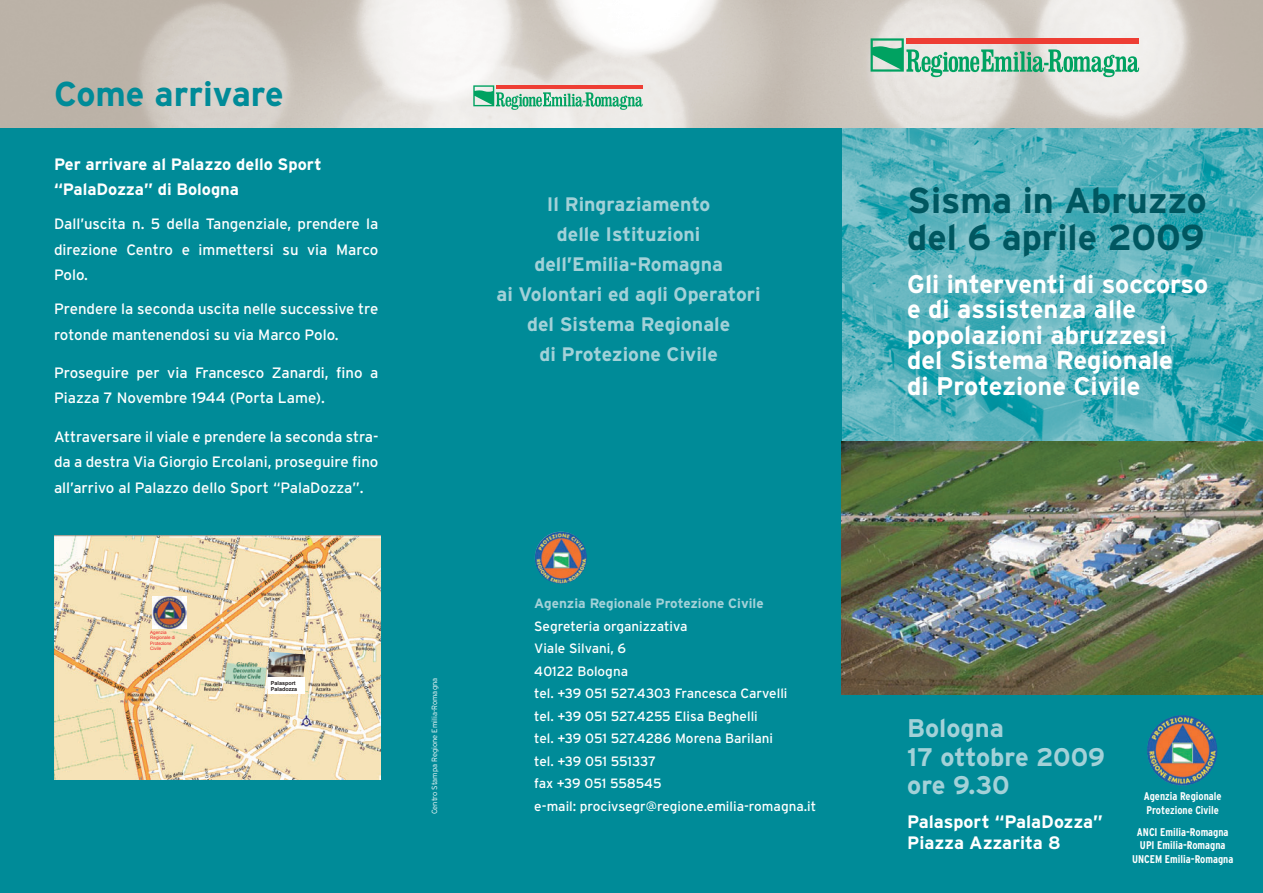
<style>
.page{position:relative;width:1263px;height:893px;background:#fff}
.page>*{position:absolute;margin:0;border:0;box-sizing:border-box;transform-origin:0 0}
.t1{font:700 36px/37.5px "Interstate";color:#005760}
.t2{font:700 34.5px "Interstate";color:#008b98}
.t3{font:700 25.5px/25.5px "Interstate";color:#fff}
.t4{font:700 25.5px/28.5px "Interstate";color:#a3d1d8}
.t5{font:700 19.5px/30px "Interstate";color:#a3d1d8;text-align:center}
.t6{font:700 18px/21px "Interstate";color:#fff}
.t7{font:700 16.5px/25.5px "Interstate";color:#fff}
.t8{font:15px/25.5px "Interstate";color:#fff;text-align:justify}
.t9{font:13.5px/22.5px "Interstate";color:#fff}
.t10{font:700 13.5px "Interstate";color:#a3d1d8}
.t11{font:700 condensed 11.25px/13.4px "Interstate";color:#fff}
.t12{font:300 7.5px "Interstate";color:#fff}
.t13{font:700 5.4px/6.4px "Arial";color:#231f20}
.t14{font:4.5px/5.4px "Arial";letter-spacing:-.005em;color:#ee2123}
</style>
<div class="page">
<div style="left:0;top:114px;width:841px;height:779px;background:#008b98"></div>
<div style="left:841px;top:124px;width:422px;height:769px;background:#008b98"></div>
<img style="left:842px;top:127px;width:421px;height:314px">
<img style="left:0;top:0;width:1263px;height:127px">
<svg style="left:870px;top:38px;width:269px;height:39px;background:#a5bba5"></svg>
<svg style="left:473px;top:85px;width:170px;height:25px;background:#a9bda7"></svg>
<img style="left:841px;top:441px;width:422px;height:253px">
<img style="left:1147px;top:715px;width:70px;height:70px;border-radius:50%">
<img style="left:54px;top:536px;width:326px;height:243px">
<img style="left:153px;top:596px;width:33px;height:32px">
<img style="left:267px;top:651px;width:38px;height:29px">
<div style="left:268px;top:678px;width:36px;height:16px;background:#fff"></div>
<img style="left:535px;top:531px;width:52px;height:53px;border-radius:50%">
<h2 class="t2" style="left:54px;top:75px;width:231px">Come arrivare</h2>
<p class="t7" style="left:54px;top:151px;width:269px">Per arrivare al Palazzo dello Sport “PalaDozza” di Bologna</p>
<p class="t8" style="left:54px;top:211px;width:326px">Dall’uscita n. 5 della Tangenziale, prendere la direzione Centro e immettersi su via Marco Polo.</p>
<p class="t8" style="left:54px;top:296px;width:326px">Prendere la seconda uscita nelle successive tre rotonde mantenendosi su via Marco Polo.</p>
<p class="t8" style="left:54px;top:360px;width:326px">Proseguire per via Francesco Zanardi, fino a<br>Piazza 7 Novembre 1944 (Porta Lame).</p>
<p class="t8" style="left:54px;top:423px;width:326px">Attraversare il viale e prendere la seconda stra&shy;da a destra Via Giorgio Ercolani, proseguire fino all’arrivo al Palazzo dello Sport “PalaDozza”.</p>
<p class="t14" style="left:150px;top:630px;width:27px">Agenzia<br>Regionale di<br>Protezione<br>Civile</p>
<p class="t13" style="left:271px;top:680px;width:28px">Palasport<br>Paladozza</p>
<p class="t12" style="left:430px;top:814px;width:138px;rotate:-90deg">Centro Stampa Regione Emilia-Romagna</p>
<h3 class="t5" style="left:497px;top:189px;width:266px">Il Ringraziamento<br>delle Istituzioni dell’Emilia-Romagna<br>ai Volontari ed agli Operatori del Sistema Regionale<br>di Protezione Civile</h3>
<p class="t10" style="left:534px;top:596px;width:231px">Agenzia Regionale Protezione Civile</p>
<p class="t9" style="left:534px;top:614px;width:283px">Segreteria organizzativa<br>Viale Silvani, 6<br>40122 Bologna<br>tel. +39 051 527.4303 Francesca Carvelli<br>tel. +39 051 527.4255 Elisa Beghelli<br>tel. +39 051 527.4286 Morena Barilani<br>tel. +39 051 551337<br>fax +39 051 558545<br>e-mail: procivsegr@regione.emilia-romagna.it</p>
<h1 class="t1" style="left:907px;top:181px;width:301px">Sisma in Abruzzo del 6 aprile 2009</h1>
<h3 class="t3" style="left:907px;top:271px;width:303px">Gli interventi di soccorso e di assistenza alle popolazioni abruzzesi del Sistema Regionale<br>di Protezione Civile</h3>
<h3 class="t4" style="left:907px;top:714px;width:200px">Bologna<br>17 ottobre 2009 ore 9.30</h3>
<p class="t6" style="left:907px;top:811px;width:197px">Palasport “PalaDozza”<br>Piazza Azzarita 8</p>
<p class="t11" style="left:1144px;top:789px;width:79px">Agenzia Regionale<br>Protezione Civile</p>
<p class="t11" style="left:1132px;top:825px;width:103px;text-align:center">ANCI Emilia-Romagna<br>UPI Emilia-Romagna<br>UNCEM Emilia-Romagna</p>
</div>
